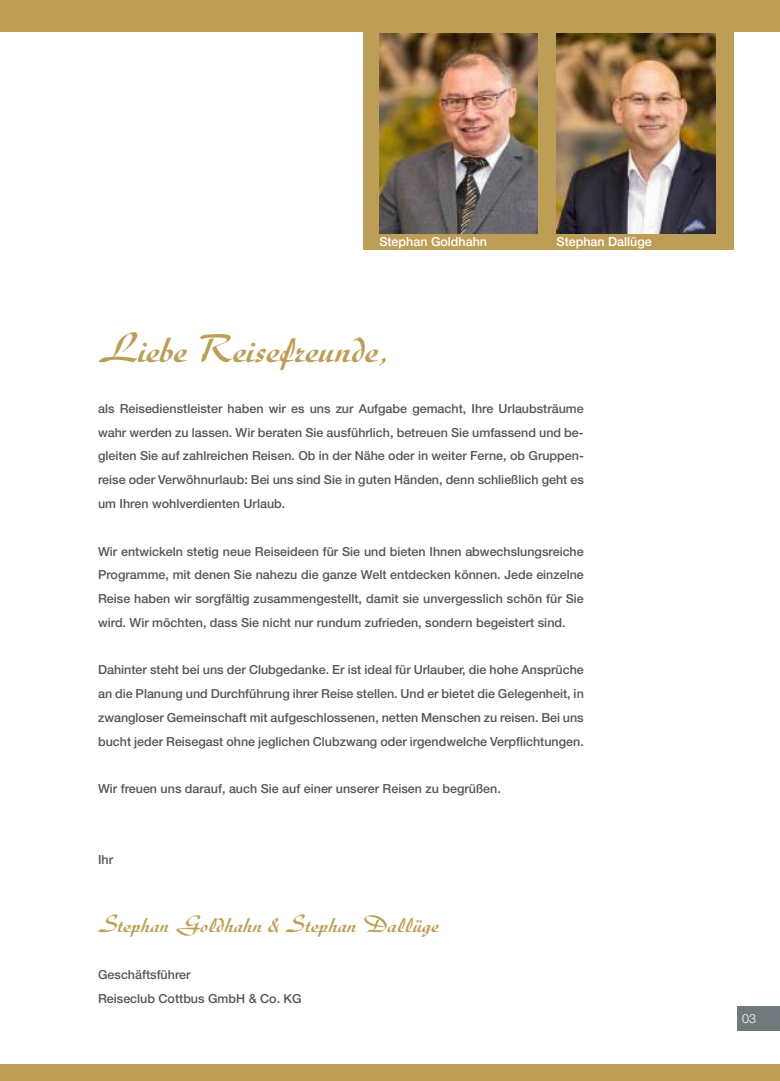
<style>
.page{position:relative;width:780px;height:1081px;background:#fff}
.page>*{position:absolute;margin:0;border:0;box-sizing:border-box;transform-origin:0 0}
.t1{font:700 41.25px "Diskus LT Std";color:#bd9e56}
.t2{font:700 23.75px "Diskus LT Std";color:#bd9e56}
.t3{font:500 12.5px/23.8px "Helvetica Neue LT Std";color:#565655;text-align:justify}
.t4{font:500 12.5px "Helvetica Neue LT Std";color:#fff}
.t5{font:300 12.5px "Helvetica Neue LT Std";color:#fff}
</style>
<div class="page">
<div style="left:0;top:0;width:780px;height:32px;background:#bd9e56"></div>
<div style="left:0;top:1064px;width:780px;height:17px;background:#bd9e56"></div>
<div style="left:737px;top:1006px;width:43px;height:25px;background:#72797c"></div>
<div style="left:363px;top:0;width:370px;height:250px;background:#bd9e56"></div>
<img style="left:556px;top:34px;width:159px;height:200px">
<img style="left:379px;top:34px;width:159px;height:200px">
<p class="t4" style="left:379px;top:234px;width:109px">Stephan Goldhahn</p>
<p class="t4" style="left:556px;top:234px;width:97px">Stephan Dallüge</p>
<h1 class="t1" style="left:98px;top:325px;width:291px">Liebe Reisefreunde,</h1>
<p class="t3" style="left:98px;top:396px;width:487px">als Reisedienstleister haben wir es uns zur Aufgabe gemacht, Ihre Urlaubsträume wahr werden zu lassen. Wir beraten Sie ausführlich, betreuen Sie umfassend und be&shy;gleiten Sie auf zahlreichen Reisen. Ob in der Nähe oder in weiter Ferne, ob Gruppen&shy;reise oder Verwöhnurlaub: Bei uns sind Sie in guten Händen, denn schließlich geht es um Ihren wohlverdienten Urlaub.</p>
<p class="t3" style="left:98px;top:539px;width:487px">Wir entwickeln stetig neue Reiseideen für Sie und bieten Ihnen abwechslungsreiche Programme, mit denen Sie nahezu die ganze Welt entdecken können. Jede einzelne Reise haben wir sorgfältig zusammengestellt, damit sie unvergesslich schön für Sie wird. Wir möchten, dass Sie nicht nur rundum zufrieden, sondern begeistert sind.</p>
<p class="t3" style="left:98px;top:658px;width:487px">Dahinter steht bei uns der Clubgedanke. Er ist ideal für Urlauber, die hohe Ansprüche an die Planung und Durchführung ihrer Reise stellen. Und er bietet die Gelegenheit, in zwangloser Gemeinschaft mit aufgeschlossenen, netten Menschen zu reisen. Bei uns bucht jeder Reisegast ohne jeglichen Clubzwang oder irgendwelche Verpflichtungen.</p>
<p class="t3" style="left:98px;top:776px;width:404px">Wir freuen uns darauf, auch Sie auf einer unserer Reisen zu begrüßen.</p>
<p class="t3" style="left:98px;top:848px;width:17px">Ihr</p>
<h2 class="t2" style="left:98px;top:910px;width:343px">Stephan Goldhahn &amp; Stephan Dallüge</h2>
<p class="t3" style="left:98px;top:963px;width:205px">Geschäftsführer<br>Reiseclub Cottbus GmbH &amp; Co. KG</p>
<p class="t5" style="left:742px;top:1011px;width:15px">03</p>
</div>
